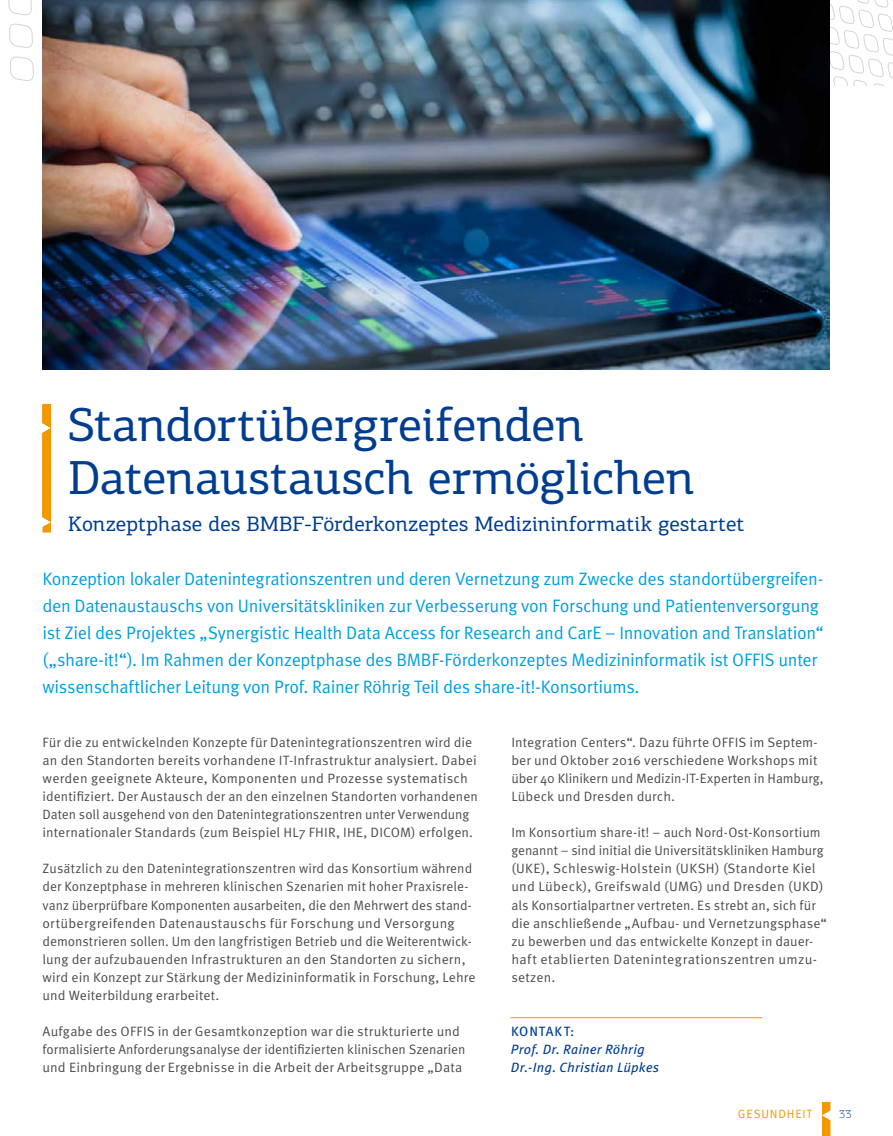
<style>
.page{position:relative;width:893px;height:1136px;background:#fff}
.page>*{position:absolute;margin:0;border:0;box-sizing:border-box;transform-origin:0 0}
.t1{font:48px/52.5px "PF Agora Slab Pro";color:#003d90}
.t2{font:21px "PF Agora Slab Pro";letter-spacing:.005em;color:#003d90}
.t3{font:18px/27px "Meta OT";letter-spacing:-.02em;color:#009ee0}
.t4{font:13.5px/18px "Meta OT";letter-spacing:.005em;color:#4b4b4d}
.t5{font:italic 13.5px/18px "Meta OT";letter-spacing:.015em;color:#003d90}
.t6{font:13.5px "Meta OT";letter-spacing:.065em;color:#003d90}
.t7{font:12px "Meta OT";letter-spacing:.07em;color:#f39800}
.t8{font:100 12px "PF Agora Slab Pro";color:#003d90}
</style>
<div class="page">
<svg style="left:8px;top:0;width:885px;height:85px"></svg>
<svg style="left:822px;top:1102px;width:8px;height:33px"></svg>
<hr style="left:510px;top:1017px;width:252px;height:1px;background:#f39800">
<img style="left:43px;top:0;width:786px;height:369px">
<svg style="left:43px;top:404px;width:8px;height:128px"></svg>
<h1 class="t1" style="left:68px;top:398px;width:628px">Standortübergreifenden<br>Datenaustausch ermöglichen</h1>
<h2 class="t2" style="left:68px;top:511px;width:678px">Konzeptphase des BMBF-Förderkonzeptes Medizininformatik gestartet</h2>
<p class="t3" style="left:43px;top:565px;width:783px">Konzeption lokaler Datenintegrationszentren und deren Vernetzung zum Zwecke des standortübergreifen&shy;den Datenaustauschs von Universitätskliniken zur Verbesserung von Forschung und Patientenversorgung ist Ziel des Projektes „Synergistic Health Data Access for Research and CarE – Innovation and Translation“ („share-it!“). Im Rahmen der Konzeptphase des BMBF-Förderkonzeptes Medizininformatik ist OFFIS unter wissenschaftlicher Leitung von Prof. Rainer Röhrig Teil des share-it!-Konsortiums.</p>
<p class="t4" style="left:43px;top:733px;width:437px">Für die zu entwickelnden Konzepte für Datenintegrationszentren wird die an den Standorten bereits vorhandene IT-Infrastruktur analysiert. Dabei werden geeignete Akteure, Komponenten und Prozesse systematisch identifiziert. Der Austausch der an den einzelnen Standorten vorhandenen Daten soll ausgehend von den Datenintegrationszentren unter Verwendung internationaler Standards (zum Beispiel HL7 FHIR, IHE, DICOM) erfolgen.</p>
<p class="t4" style="left:43px;top:859px;width:435px">Zusätzlich zu den Datenintegrationszentren wird das Konsortium während der Konzeptphase in mehreren klinischen Szenarien mit hoher Praxisrele&shy;vanz überprüfbare Komponenten ausarbeiten, die den Mehrwert des stand&shy;ortübergreifenden Datenaustauschs für Forschung und Versorgung demonstrieren sollen. Um den langfristigen Betrieb und die Weiterentwick&shy;lung der aufzubauenden Infrastrukturen an den Standorten zu sichern, wird ein Konzept zur Stärkung der Medizininformatik in Forschung, Lehre und Weiterbildung erarbeitet.</p>
<p class="t4" style="left:43px;top:1021px;width:424px">Aufgabe des OFFIS in der Gesamtkonzeption war die strukturierte und formalisierte Anforderungsanalyse der identifizierten klinischen Szenarien und Einbringung der Ergebnisse in die Arbeit der Arbeitsgruppe „Data</p>
<p class="t4" style="left:511px;top:733px;width:314px">Integration Centers“. Dazu führte OFFIS im Septem&shy;ber und Oktober 2016 verschiedene Workshops mit über 40 Klinikern und Medizin-IT-Experten in Hamburg, Lübeck und Dresden durch.</p>
<p class="t4" style="left:511px;top:823px;width:317px">Im Konsortium share-it! – auch Nord-Ost-Konsortium genannt – sind initial die Universitätskliniken Hamburg (UKE), Schleswig-Holstein (UKSH) (Standorte Kiel und Lübeck), Greifswald (UMG) und Dresden (UKD) als Konsortialpartner vertreten. Es strebt an, sich für die anschließende „Aufbau- und Vernetzungsphase“ zu bewerben und das entwickelte Konzept in dauer&shy;haft etablierten Datenintegrationszentren umzu&shy;setzen.</p>
<p class="t6" style="left:511px;top:1022px;width:65px">KONTAKT:</p>
<p class="t5" style="left:511px;top:1039px;width:150px">Prof. Dr. Rainer Röhrig<br>Dr.-Ing. Christian Lüpkes</p>
<p class="t7" style="left:738px;top:1106px;width:76px">GESUNDHEIT</p>
<p class="t8" style="left:839px;top:1107px;width:14px">33</p>
</div>
